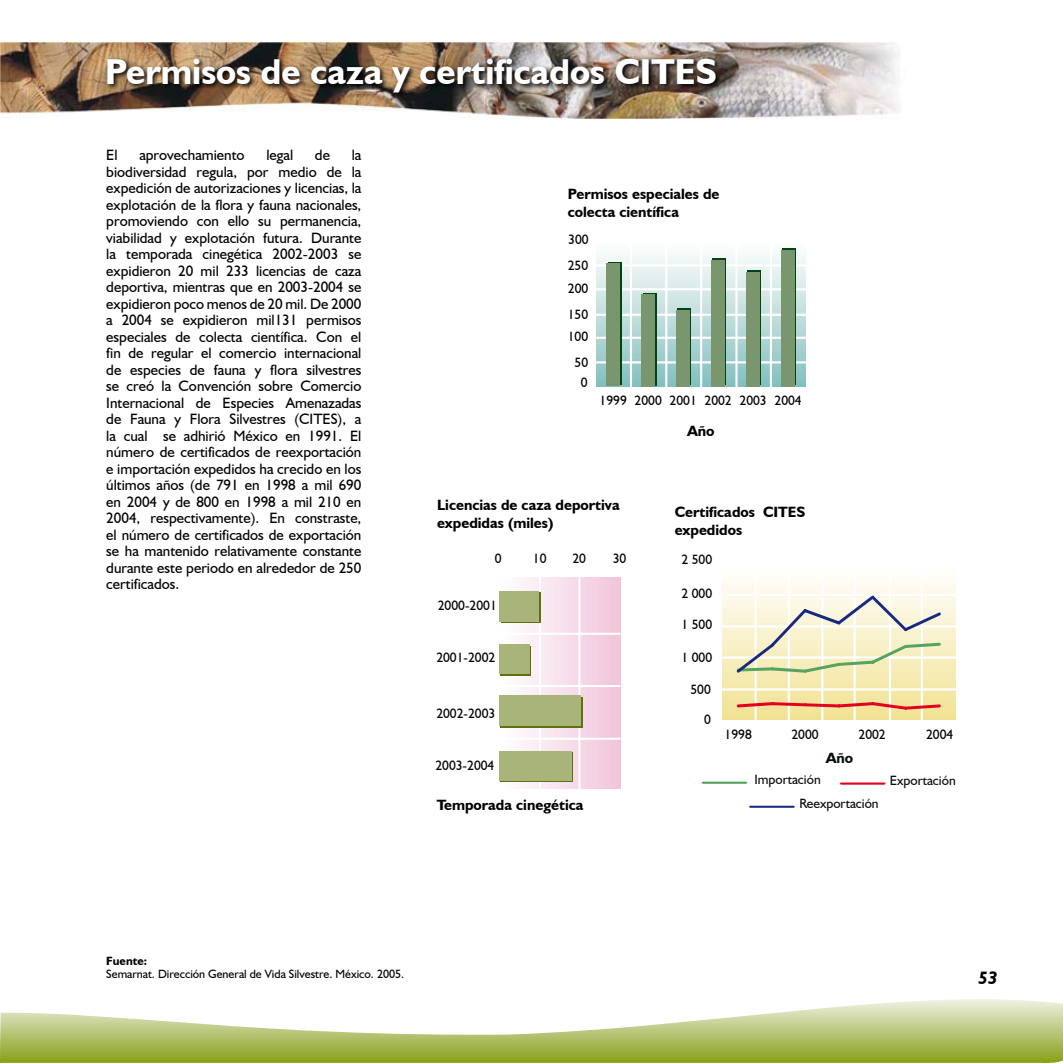
<style>
.page{position:relative;width:1063px;height:1063px;background:#fff}
.page>*{position:absolute;margin:0;border:0;box-sizing:border-box;transform-origin:0 0}
.t1{font:700 36px "Humanist 521 BT";color:#fff}
.t2{font:italic 700 18px "Humanist 521 BT";color:#000}
.t3{font:15px/16.5px "Humanist 521 BT";color:#000;text-align:justify}
.t4{font:700 14.85px/18px "Humanist 521 BT";color:#000}
.t5{font:700 14.85px "Humanist 521 BT";color:#070e0c}
.t6{font:13.5px/26.1px "Humanist 521 BT";color:#000}
.t7{font:13.5px "Humanist 521 BT";color:#070e0c}
.t8{font:12px "Humanist 521 BT";color:#000}
.t9{font:700 12px "Humanist 521 BT";color:#000}
</style>
<div class="page">
<img style="left:0;top:43px;width:898px;height:76px">
<svg style="left:0;top:1013px;width:1px;height:49px"></svg>
<svg style="left:1px;top:999px;width:1062px;height:63px"></svg>
<img style="left:104px;top:55px;width:619px;height:44px">
<svg style="left:596px;top:248px;width:210px;height:139px"></svg>
<hr style="left:596px;top:264px;width:210px;height:2px;background:#fff">
<hr style="left:596px;top:288px;width:210px;height:2px;background:#fff">
<hr style="left:596px;top:314px;width:210px;height:2px;background:#fff">
<hr style="left:596px;top:337px;width:210px;height:2px;background:#fff">
<hr style="left:596px;top:361px;width:210px;height:2px;background:#fff">
<div style="left:608px;top:262px;width:13px;height:123px;background:#79966e"></div>
<div style="left:606px;top:264px;width:14px;height:122px;background:#79966e"></div>
<div style="left:643px;top:293px;width:13px;height:92px;background:#004413"></div>
<div style="left:641px;top:294px;width:14px;height:92px;background:#79966e"></div>
<div style="left:678px;top:308px;width:13px;height:77px;background:#004413"></div>
<div style="left:676px;top:310px;width:14px;height:76px;background:#79966e"></div>
<div style="left:713px;top:258px;width:13px;height:127px;background:#004413"></div>
<div style="left:711px;top:260px;width:14px;height:126px;background:#79966e"></div>
<div style="left:748px;top:271px;width:13px;height:114px;background:#004413"></div>
<div style="left:746px;top:272px;width:14px;height:114px;background:#79966e"></div>
<div style="left:783px;top:249px;width:13px;height:136px;background:#004413"></div>
<div style="left:781px;top:250px;width:14px;height:136px;background:#79966e"></div>
<hr style="left:630px;top:242px;width:2px;height:144px;background:#fff">
<hr style="left:665px;top:242px;width:2px;height:144px;background:#fff">
<hr style="left:700px;top:242px;width:2px;height:144px;background:#fff">
<hr style="left:735px;top:242px;width:3px;height:144px;background:#fff">
<hr style="left:770px;top:242px;width:2px;height:144px;background:#fff">
<svg style="left:500px;top:577px;width:120px;height:211px"></svg>
<hr style="left:539px;top:578px;width:2px;height:210px;background:#fff">
<svg style="left:501px;top:593px;width:40px;height:30px"></svg>
<div style="left:500px;top:591px;width:39px;height:30px;background:#a9b47b"></div>
<div style="left:501px;top:646px;width:30px;height:29px;background:#5d710d"></div>
<div style="left:499px;top:645px;width:31px;height:29px;background:#a9b47b"></div>
<hr style="left:578px;top:578px;width:3px;height:210px;background:#fff">
<div style="left:501px;top:697px;width:82px;height:30px;background:#5d710d"></div>
<div style="left:499px;top:696px;width:82px;height:30px;background:#a9b47b"></div>
<div style="left:501px;top:753px;width:72px;height:29px;background:#5d710d"></div>
<div style="left:499px;top:751px;width:73px;height:30px;background:#a9b47b"></div>
<hr style="left:500px;top:633px;width:120px;height:2px;background:#fff">
<hr style="left:500px;top:685px;width:120px;height:2px;background:#fff">
<hr style="left:500px;top:738px;width:120px;height:2px;background:#fff">
<svg style="left:702px;top:782px;width:45px;height:2px"></svg>
<svg style="left:840px;top:783px;width:46px;height:2px"></svg>
<svg style="left:749px;top:806px;width:46px;height:2px"></svg>
<svg style="left:723px;top:580px;width:233px;height:140px;background:#f6edbd"></svg>
<hr style="left:723px;top:656px;width:233px;height:3px;background:#fff">
<hr style="left:755px;top:563px;width:2px;height:157px;background:#fff">
<hr style="left:788px;top:563px;width:2px;height:157px;background:#fff">
<hr style="left:821px;top:563px;width:2px;height:157px;background:#fff">
<hr style="left:854px;top:563px;width:2px;height:157px;background:#fff">
<hr style="left:889px;top:563px;width:2px;height:157px;background:#fff">
<hr style="left:921px;top:563px;width:2px;height:157px;background:#fff">
<svg style="left:737px;top:702px;width:204px;height:8px;background:#ec8f71"></svg>
<hr style="left:723px;top:594px;width:233px;height:2px;background:#fff">
<hr style="left:723px;top:625px;width:233px;height:3px;background:#fff">
<svg style="left:737px;top:596px;width:204px;height:77px;background:#e8e7cd"></svg>
<hr style="left:723px;top:688px;width:233px;height:2px;background:#fff">
<h1 class="t1" style="left:105px;top:49px;width:613px">Permisos de caza y certificados CITES</h1>
<p class="t3" style="left:106px;top:147px;width:257px;text-indent:245px">la biodiversidad regula, por medio de la expedición de autorizaciones y licencias, la explotación de la flora y fauna nacionales, promoviendo con ello su permanencia, viabilidad y explotación futura. Durante la temporada cinegética 2002-2003 se expidieron 20 mil 233 licencias de caza deportiva, mientras que en 2003-2004 se expidieron poco menos de 20 mil. De 2000 a 2004 se expidieron mil131 permisos especiales de colecta científica. Con el fin de regular el comercio internacional de especies de fauna y flora silvestres se creó la Convención sobre Comercio Internacional de Especies Amenazadas de Fauna y Flora Silvestres (CITES), a la cual se adhirió México en 1991. El número de certificados de reexportación e importación expedidos ha crecido en los últimos años (de 791 en 1998 a mil 690 en 2004 y de 800 en 1998 a mil 210 en 2004, respectivamente). En constraste, el número de certificados de exportación se ha mantenido relativamente constante durante este periodo en alrededor de 250 certificados.</p>
<p class="t3" style="left:106px;top:147px;width:13px">El</p>
<p class="t3" style="left:139px;top:147px;width:107px">aprovechamiento</p>
<p class="t3" style="left:266px;top:147px;width:28px">legal</p>
<p class="t3" style="left:315px;top:147px;width:17px">de</p>
<p class="t4" style="left:568px;top:185px;width:153px">Permisos especiales de colecta científica</p>
<p class="t6" style="left:568px;top:226px;width:22px">300<br>250</p>
<p class="t6" style="left:568px;top:276px;width:22px;line-height:25.5px">200<br>150</p>
<p class="t6" style="left:568px;top:324px;width:22px;line-height:25.7px;text-align:center">100<br>50</p>
<p class="t6" style="left:581px;top:369px;width:8px">0</p>
<p class="t6" style="left:600px;top:387px;width:204px">1999 2000 2001 2002 2003 2004</p>
<p class="t4" style="left:687px;top:422px;width:29px">Año</p>
<p class="t4" style="left:437px;top:496px;width:184px">Licencias de caza deportiva expedidas (miles)</p>
<p class="t6" style="left:495px;top:545px;width:8px">0</p>
<p class="t6" style="left:533px;top:545px;width:15px">10</p>
<p class="t6" style="left:613px;top:545px;width:15px">30</p>
<p class="t6" style="left:572px;top:545px;width:15px">20</p>
<p class="t6" style="left:438px;top:593px;width:61px">2000-2001</p>
<p class="t6" style="left:436px;top:644px;width:61px">2001-2002</p>
<p class="t6" style="left:436px;top:700px;width:61px">2002-2003</p>
<p class="t6" style="left:435px;top:752px;width:61px">2003-2004</p>
<p class="t4" style="left:437px;top:796px;width:148px">Temporada cinegética</p>
<p class="t4" style="left:675px;top:502px;width:132px">Certificados CITES expedidos</p>
<p class="t6" style="left:682px;top:546px;width:32px">2 500</p>
<p class="t6" style="left:682px;top:580px;width:32px">2 000</p>
<p class="t6" style="left:682px;top:611px;width:32px">1 500</p>
<p class="t6" style="left:682px;top:644px;width:32px">1 000</p>
<p class="t6" style="left:690px;top:676px;width:22px">500</p>
<p class="t6" style="left:704px;top:706px;width:8px">0</p>
<p class="t6" style="left:725px;top:721px;width:29px">1998</p>
<p class="t6" style="left:791px;top:721px;width:29px">2000</p>
<p class="t6" style="left:859px;top:721px;width:29px">2002</p>
<p class="t6" style="left:926px;top:721px;width:29px">2004</p>
<p class="t5" style="left:826px;top:748px;width:29px">Año</p>
<p class="t7" style="left:754px;top:771px;width:68px">Importación</p>
<p class="t7" style="left:890px;top:772px;width:67px">Exportación</p>
<p class="t7" style="left:799px;top:795px;width:81px">Reexportación</p>
<p class="t9" style="left:106px;top:953px;width:42px">Fuente:</p>
<p class="t8" style="left:106px;top:967px;width:299px">Semarnat. Dirección General de Vida Silvestre. México. 2005.</p>
<p class="t2" style="left:979px;top:967px;width:21px">53</p>
</div>
